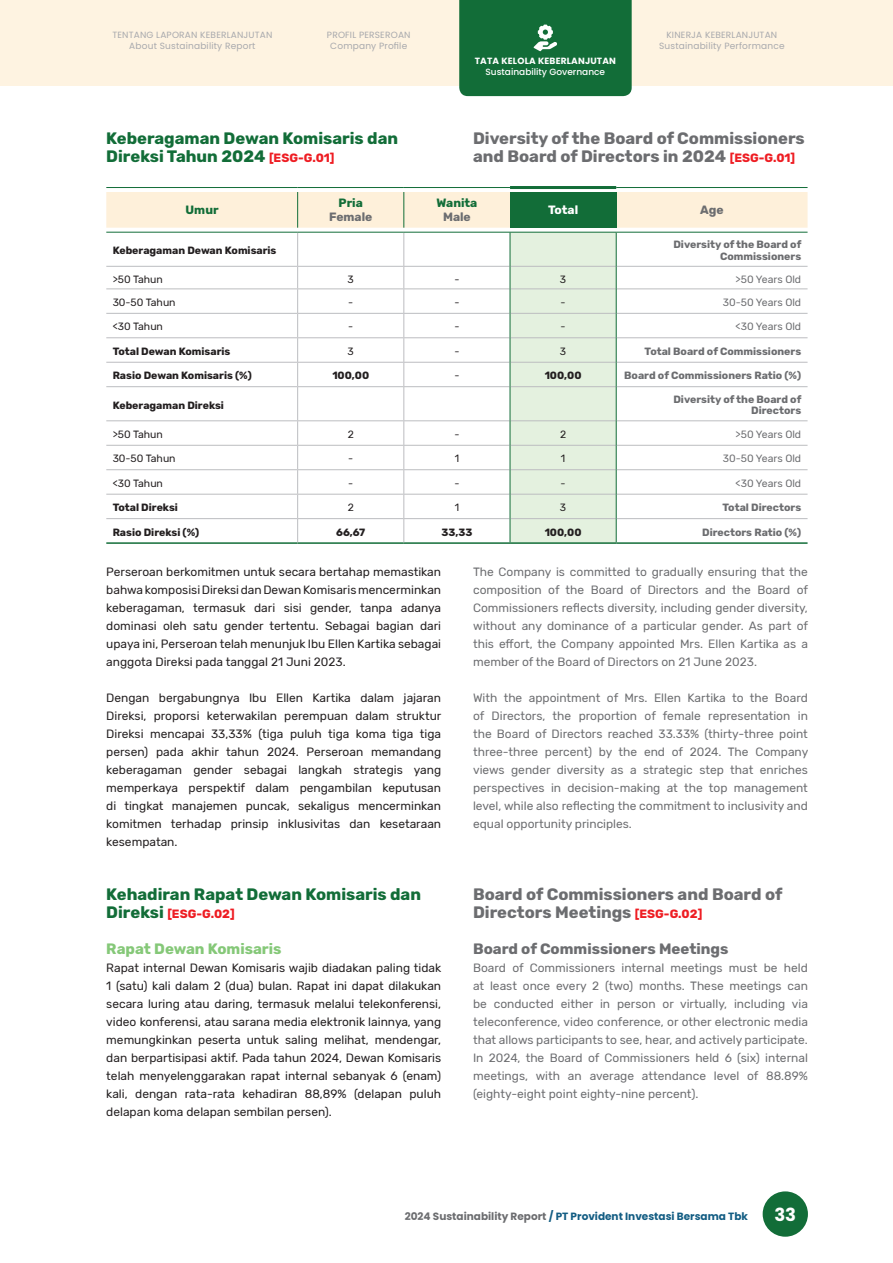
<style>
.page{position:relative;width:893px;height:1263px;background:#fff}
.page>*{position:absolute;margin:0;border:0;box-sizing:border-box;transform-origin:0 0}
.t1{font:700 18px "Poppins";color:#fff}
.Sub_1_EN{font:700 16.5px/18px "Rubik";color:#6c6d70}
.Sub_1_ID{font:700 16.5px/18px "Rubik";color:#126d38}
.Sub_2_EN{font:700 15px "Rubik";color:#6c6d70}
.Sub_2_ID{font:700 15px "Rubik";color:#85c878}
.Bodytext_ID{font:12px/18px "Rubik";color:#231f20;text-align:justify}
.Bodytext_EN{font:12px/18px "Rubik";color:#6c6d70;text-align:justify}
.Sub_1_ID-2{font:700 12px "Rubik";color:#ee1d23}
.Header_ID{font:700 12px "Rubik";color:#126d38}
.Header_ID_HL_teks{font:700 12px "Rubik";color:#6c6d70}
.Header_ID_HL_teks-2{font:700 12px "Rubik";color:#fff}
.Header_ID-2{font:700 12px "Rubik";color:#6c6d70}
.t2{font:700 10.5px/11.6px "Rubik";color:#6c6d70;text-align:right}
.t3{font:700 10.5px "Rubik";color:#231f20}
.t4{font:10.5px "Rubik";color:#231f20}
.t5{font:10.5px "Rubik";color:#6c6d70}
.t6{font:700 10.5px "Poppins";color:#135d83}
.t7{font:9px/10.5px "Poppins";letter-spacing:.02em;color:#a8a9ad;text-align:center}
.t8{font:500 9px "Poppins";color:#fff}
.t9{font:700 9px "Poppins";letter-spacing:.02em;color:#fff}
.s1{font-size:12px;color:#ee1d23}
.s2{font-size:16.5px;color:#126d38}
.s3{color:#6c6d70}
</style>
<div class="page">
<hr style="left:106px;top:542px;width:192px;height:2px;background:#126d38">
<hr style="left:298px;top:542px;width:106px;height:2px;background:#126d38">
<hr style="left:404px;top:542px;width:106px;height:2px;background:#126d38">
<hr style="left:510px;top:542px;width:106px;height:2px;background:#126d38">
<hr style="left:616px;top:542px;width:191px;height:2px;background:#126d38">
<hr style="left:106px;top:187px;width:192px;height:1px;background:#126d38">
<hr style="left:298px;top:187px;width:106px;height:1px;background:#126d38">
<hr style="left:404px;top:187px;width:106px;height:1px;background:#126d38">
<hr style="left:616px;top:187px;width:191px;height:1px;background:#126d38">
<hr style="left:510px;top:186px;width:106px;height:3px;background:#126d38">
<svg style="left:106px;top:192px;width:701px;height:351px"></svg>
<div style="left:0;top:0;width:893px;height:86px;background:#fef3e1"></div>
<div style="left:763px;top:1191px;width:45px;height:46px;background:#126d38;border-radius:50%"></div>
<div style="left:459px;top:0;width:173px;height:96px;background:#126d38"></div>
<p class="t7" style="left:327px;top:30px;width:85px">PROFIL PERSEROAN<br>Company Profile</p>
<p class="t7" style="left:112px;top:30px;width:162px">TENTANG LAPORAN KEBERLANJUTAN<br>About Sustainability Report</p>
<p class="t7" style="left:659px;top:30px;width:127px">KINERJA KEBERLANJUTAN<br>Sustainability Performance</p>
<p class="t9" style="left:475px;top:56px;width:143px">TATA KELOLA KEBERLANJUTAN</p>
<p class="t8" style="left:485px;top:66px;width:121px">Sustainability Governance</p>
<p class="Sub_1_ID" style="left:106px;top:130px;width:293px">Keberagaman Dewan Komisaris dan<br>Direksi Tahun 2024 <span class="s1">[ESG-G.01]</span></p>
<p class="Sub_1_EN" style="left:473px;top:130px;width:333px">Diversity of the Board of Commissioners and Board of Directors in 2024 <span class="s1">[ESG-G.01]</span></p>
<p class="Header_ID" style="left:186px;top:203px;width:35px">Umur</p>
<p class="Header_ID" style="left:339px;top:196px;width:26px">Pria</p>
<p class="Header_ID_HL_teks" style="left:329px;top:210px;width:45px">Female</p>
<p class="Header_ID" style="left:436px;top:196px;width:42px">Wanita</p>
<p class="Header_ID_HL_teks" style="left:443px;top:210px;width:29px">Male</p>
<p class="Header_ID_HL_teks-2" style="left:548px;top:203px;width:32px">Total</p>
<p class="Header_ID-2" style="left:700px;top:203px;width:25px">Age</p>
<p class="t3" style="left:113px;top:244px;width:165px">Keberagaman Dewan Komisaris</p>
<p class="t2" style="left:673px;top:239px;width:129px">Diversity of the Board of<br>Commissioners</p>
<p class="t4" style="left:113px;top:273px;width:52px">&gt;50 Tahun</p>
<p class="t4" style="left:348px;top:273px;width:8px">3</p>
<p class="t4" style="left:454px;top:273px;width:7px">-</p>
<p class="t4" style="left:560px;top:273px;width:8px">3</p>
<p class="t5" style="left:736px;top:273px;width:67px">&gt;50 Years Old</p>
<p class="t4" style="left:113px;top:296px;width:64px">30-50 Tahun</p>
<p class="t4" style="left:348px;top:296px;width:7px">-</p>
<p class="t4" style="left:454px;top:296px;width:7px">-</p>
<p class="t4" style="left:561px;top:296px;width:7px">-</p>
<p class="t5" style="left:723px;top:296px;width:80px">30-50 Years Old</p>
<p class="t4" style="left:113px;top:321px;width:52px">&lt;30 Tahun</p>
<p class="t4" style="left:348px;top:321px;width:7px">-</p>
<p class="t4" style="left:454px;top:321px;width:7px">-</p>
<p class="t4" style="left:561px;top:321px;width:7px">-</p>
<p class="t5" style="left:736px;top:321px;width:67px">&lt;30 Years Old</p>
<p class="t3" style="left:113px;top:345px;width:119px">Total Dewan Komisaris</p>
<p class="t4" style="left:348px;top:345px;width:8px">3</p>
<p class="t4" style="left:454px;top:345px;width:7px">-</p>
<p class="t4" style="left:560px;top:345px;width:8px">3</p>
<p class="t2" style="left:645px;top:346px;width:158px">Total Board of Commissioners</p>
<p class="t3" style="left:113px;top:370px;width:141px">Rasio Dewan Komisaris (%)</p>
<p class="t3" style="left:332px;top:370px;width:38px">100,00</p>
<p class="t4" style="left:454px;top:370px;width:7px">-</p>
<p class="t3" style="left:545px;top:370px;width:38px">100,00</p>
<p class="t2" style="left:624px;top:370px;width:178px">Board of Commissioners Ratio (%)</p>
<p class="t3" style="left:113px;top:399px;width:113px">Keberagaman Direksi</p>
<p class="t2" style="left:673px;top:394px;width:129px">Diversity of the Board of<br>Directors</p>
<p class="t4" style="left:113px;top:428px;width:52px">&gt;50 Tahun</p>
<p class="t4" style="left:348px;top:428px;width:8px">2</p>
<p class="t4" style="left:454px;top:428px;width:7px">-</p>
<p class="t4" style="left:560px;top:428px;width:8px">2</p>
<p class="t5" style="left:736px;top:428px;width:67px">&gt;50 Years Old</p>
<p class="t4" style="left:113px;top:453px;width:64px">30-50 Tahun</p>
<p class="t4" style="left:348px;top:453px;width:7px">-</p>
<p class="t4" style="left:455px;top:453px;width:6px">1</p>
<p class="t4" style="left:561px;top:453px;width:6px">1</p>
<p class="t5" style="left:723px;top:453px;width:80px">30-50 Years Old</p>
<p class="t4" style="left:113px;top:477px;width:52px">&lt;30 Tahun</p>
<p class="t4" style="left:348px;top:477px;width:7px">-</p>
<p class="t4" style="left:454px;top:477px;width:7px">-</p>
<p class="t4" style="left:561px;top:477px;width:7px">-</p>
<p class="t5" style="left:736px;top:477px;width:67px">&lt;30 Years Old</p>
<p class="t3" style="left:113px;top:501px;width:67px">Total Direksi</p>
<p class="t4" style="left:348px;top:502px;width:8px">2</p>
<p class="t4" style="left:455px;top:502px;width:6px">1</p>
<p class="t4" style="left:560px;top:502px;width:8px">3</p>
<p class="t2" style="left:722px;top:502px;width:80px">Total Directors</p>
<p class="t3" style="left:113px;top:526px;width:88px">Rasio Direksi (%)</p>
<p class="t3" style="left:336px;top:526px;width:31px">66,67</p>
<p class="t3" style="left:441px;top:526px;width:32px">33,33</p>
<p class="t3" style="left:545px;top:526px;width:38px">100,00</p>
<p class="t2" style="left:702px;top:527px;width:101px">Directors Ratio (%)</p>
<p class="Bodytext_ID" style="left:106px;top:563px;width:336px">Perseroan berkomitmen untuk secara bertahap memastikan bahwa komposisi Direksi dan Dewan Komisaris mencerminkan keberagaman, termasuk dari sisi gender, tanpa adanya dominasi oleh satu gender tertentu. Sebagai bagian dari upaya ini, Perseroan telah menunjuk Ibu Ellen Kartika sebagai anggota Direksi pada tanggal 21 Juni 2023.</p>
<p class="Bodytext_ID" style="left:106px;top:689px;width:337px">Dengan bergabungnya Ibu Ellen Kartika dalam jajaran Direksi, proporsi keterwakilan perempuan dalam struktur Direksi mencapai 33,33% (tiga puluh tiga koma tiga tiga persen) pada akhir tahun 2024. Perseroan memandang keberagaman gender sebagai langkah strategis yang memperkaya perspektif dalam pengambilan keputusan di tingkat manajemen puncak, sekaligus mencerminkan komitmen terhadap prinsip inklusivitas dan kesetaraan kesempatan.</p>
<p class="Sub_1_ID" style="left:106px;top:886px;width:316px">Kehadiran Rapat Dewan Komisaris dan</p>
<p class="Sub_1_ID-2" style="left:106px;top:907px;width:130px"><span class="s2">Direksi</span> [ESG-G.02]</p>
<p class="Sub_2_ID" style="left:106px;top:940px;width:177px">Rapat Dewan Komisaris</p>
<p class="Bodytext_ID" style="left:106px;top:959px;width:336px">Rapat internal Dewan Komisaris wajib diadakan paling tidak 1 (satu) kali dalam 2 (dua) bulan. Rapat ini dapat dilakukan secara luring atau daring, termasuk melalui telekonferensi, video konferensi, atau sarana media elektronik lainnya, yang memungkinkan peserta untuk saling melihat, mendengar, dan berpartisipasi aktif. Pada tahun 2024, Dewan Komisaris telah menyelenggarakan rapat internal sebanyak 6 (enam) kali, dengan rata-rata kehadiran 88,89% (delapan puluh delapan koma delapan sembilan persen).</p>
<p class="Bodytext_EN" style="left:473px;top:563px;width:337px">The Company is committed to gradually ensuring that the composition of the Board of Directors and the Board of Commissioners reflects diversity, including gender diversity, without any dominance of a particular gender. As part of this effort, the Company appointed Mrs. Ellen Kartika as a member of the Board of Directors on 21 June 2023.</p>
<p class="Bodytext_EN" style="left:473px;top:689px;width:337px">With the appointment of Mrs. Ellen Kartika to the Board of Directors, the proportion of female representation in the Board of Directors reached 33.33% (thirty-three point three-three percent) by the end of 2024. The Company views gender diversity as a strategic step that enriches perspectives in decision-making at the top management level, while also reflecting the commitment to inclusivity and equal opportunity principles.</p>
<p class="Sub_1_EN" style="left:473px;top:886px;width:311px">Board of Commissioners and Board of<br>Directors Meetings <span class="s1">[ESG-G.02]</span></p>
<p class="Sub_2_EN" style="left:473px;top:940px;width:257px">Board of Commissioners Meetings</p>
<p class="Bodytext_EN" style="left:473px;top:959px;width:336px">Board of Commissioners internal meetings must be held at least once every 2 (two) months. These meetings can be conducted either in person or virtually, including via teleconference, video conference, or other electronic media that allows participants to see, hear, and actively participate.<br>In 2024, the Board of Commissioners held 6 (six) internal meetings, with an average attendance level of 88.89% (eighty-eight point eighty-nine percent).</p>
<p class="t6" style="left:405px;top:1210px;width:345px"><span class="s3">2024 Sustainability Report</span> / PT Provident Investasi Bersama Tbk</p>
<h1 class="t1" style="left:774px;top:1204px;width:23px">33</h1>
</div>
